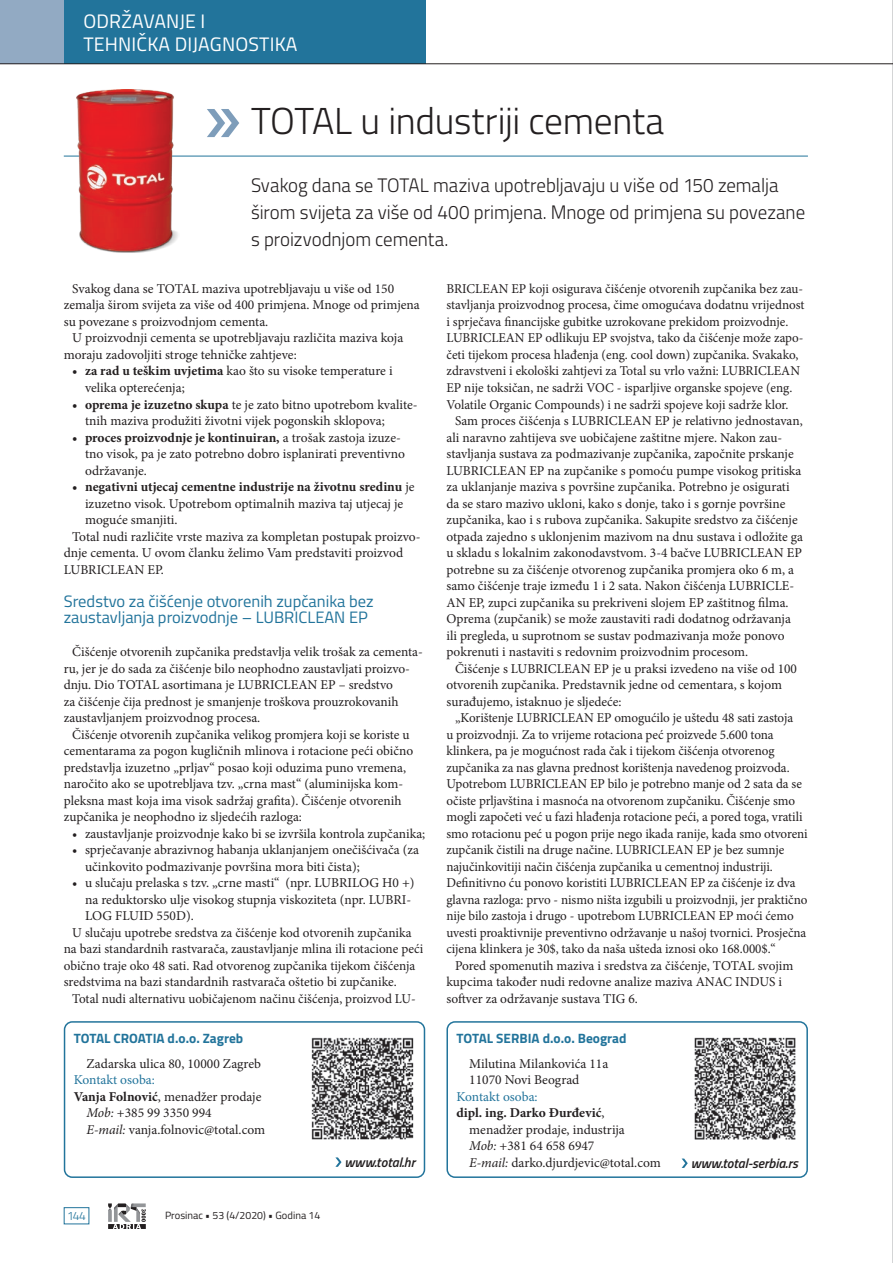
<style>
.page{position:relative;width:893px;height:1263px;background:#fff}
.page>*{position:absolute;margin:0;border:0;box-sizing:border-box;transform-origin:0 0}
.Članek_naslov{font:300 37.5px "Titillium";letter-spacing:-.01em;color:#231f20}
.Članek_naslov-2{font:300 19.5px/27px "Titillium";letter-spacing:-.005em;color:#231f20}
.t1{font:19.5px/23.4px "Titillium";letter-spacing:.01em;color:#fff}
.Vsebina_-_podnaslov{font:16.5px/16.5px "Titillium";color:#22749b}
.vsebina_-_body_text{font:13.5px/16.5px "Minion Pro";color:#231f20}
.Vsebina_-_podnaslov-2{font:700 13.5px "Titillium";color:#22749b}
.Novica_-_url{font:italic 600 13.5px "Titillium";color:#231f20}
.vsebina_-_body_text-2{font:13.5px "Minion Pro";letter-spacing:-.005em;color:#22749b}
.vsebina_-_body_text-3{font:700 13.5px "Minion Pro";color:#231f20}
.t2{font:300 12px "Titillium";color:#22749b}
.t3{font:10.5px "Titillium";color:#231f20}
.s1{font-weight:700}
.s2{font-style:italic}
.s3{font-weight:400}
</style>
<div class="page">
<div style="left:64px;top:0;width:361px;height:64px;background:#22749b"></div>
<div style="left:0;top:0;width:64px;height:64px;background:#92aac3"></div>
<svg style="left:108px;top:1203px;width:38px;height:26px"></svg>
<div style="left:64px;top:1207px;width:25px;height:17px;border:1px solid #22749b"></div>
<svg style="left:207px;top:109px;width:32px;height:28px"></svg>
<hr style="left:64px;top:156px;width:744px;height:1px;background:#22749b">
<img style="left:77px;top:89px;width:102px;height:164px">
<svg style="left:335px;top:1157px;width:6px;height:10px"></svg>
<div style="left:64px;top:1021px;width:361px;height:157px;border:2px solid #22749b;border-radius:8px"></div>
<img style="left:311px;top:1037px;width:103px;height:103px">
<div style="left:446px;top:1021px;width:362px;height:157px;border:2px solid #22749b;border-radius:8px"></div>
<img style="left:694px;top:1037px;width:102px;height:103px">
<svg style="left:682px;top:1158px;width:6px;height:10px"></svg>
<hr style="left:0;top:63px;width:893px;height:1px;background:#231f20">
<hr style="left:892px;top:0;width:1px;height:1263px;background:#c7c8ca">
<h2 class="t1" style="left:83px;top:8px;width:216px">ODRŽAVANJE I<br>TEHNIČKA DIJAGNOSTIKA</h2>
<p class="Članek_naslov" style="left:251px;top:94px;width:415px">TOTAL u industriji cementa</p>
<p class="Članek_naslov-2" style="left:251px;top:171px;width:556px">Svakog dana se TOTAL maziva upotrebljavaju u više od 150 zemalja širom svijeta za više od 400 primjena. Mnoge od primjena su povezane s proizvodnjom cementa.</p>
<p class="vsebina_-_body_text" style="left:64px;top:280px;width:358px;text-indent:9px">Svakog dana se TOTAL maziva upotrebljavaju u više od 150 zemalja širom svijeta za više od 400 primjena. Mnoge od primjena su povezane s proizvodnjom cementa.</p>
<p class="vsebina_-_body_text" style="left:64px;top:330px;width:341px;text-indent:9px">U proizvodnji cementa se upotrebljavaju različita maziva koja moraju zadovoljiti stroge tehničke zahtjeve:</p>
<p class="vsebina_-_body_text" style="left:85px;top:363px;width:309px;text-indent:-13px"><span class="s1">• za rad u teškim uvjetima</span> kao što su visoke temperature i velika opterećenja;</p>
<p class="vsebina_-_body_text" style="left:85px;top:396px;width:334px;text-indent:-13px"><span class="s1">• oprema je izuzetno skupa</span> te je zato bitno upotrebom kvalite&shy;tnih maziva produžiti životni vijek pogonskih sklopova;</p>
<p class="vsebina_-_body_text" style="left:85px;top:429px;width:321px;text-indent:-13px"><span class="s1">• proces proizvodnje je kontinuiran,</span> a trošak zastoja izuze&shy;tno visok, pa je zato potrebno dobro isplanirati preventivno održavanje.</p>
<p class="vsebina_-_body_text" style="left:85px;top:478px;width:331px;text-indent:-13px"><span class="s1">• negativni utjecaj cementne industrije na životnu sredinu</span> je izuzetno visok. Upotrebom optimalnih maziva taj utjecaj je moguće smanjiti.</p>
<p class="vsebina_-_body_text" style="left:64px;top:528px;width:358px;text-indent:9px">Total nudi različite vrste maziva za kompletan postupak proizvo&shy;dnje cementa. U ovom članku želimo Vam predstaviti proizvod<br>LUBRICLEAN EP.</p>
<p class="Vsebina_-_podnaslov" style="left:64px;top:592px;width:311px">Sredstvo za čišćenje otvorenih zupčanika bez zaustavljanja proizvodnje – LUBRICLEAN EP</p>
<p class="vsebina_-_body_text" style="left:64px;top:643px;width:361px;text-indent:9px">Čišćenje otvorenih zupčanika predstavlja velik trošak za cementa&shy;ru, jer je do sada za čišćenje bilo neophodno zaustavljati proizvo&shy;dnju. Dio TOTAL asortimana je LUBRICLEAN EP – sredstvo<br>za čišćenje čija prednost je smanjenje troškova prouzrokovanih zaustavljanjem proizvodnog procesa.</p>
<p class="vsebina_-_body_text" style="left:64px;top:726px;width:351px;text-indent:9px">Čišćenje otvorenih zupčanika velikog promjera koji se koriste u cementarama za pogon kugličnih mlinova i rotacione peći obično predstavlja izuzetno „prljav“ posao koji oduzima puno vremena, naročito ako se upotrebljava tzv. „crna mast“ (aluminijska kom&shy;pleksna mast koja ima visok sadržaj grafita). Čišćenje otvorenih zupčanika je neophodno iz sljedećih razloga:</p>
<p class="vsebina_-_body_text" style="left:72px;top:825px;width:354px">• zaustavljanje proizvodnje kako bi se izvršila kontrola zupčanika;</p>
<p class="vsebina_-_body_text" style="left:85px;top:841px;width:335px;text-indent:-13px">• sprječavanje abrazivnog habanja uklanjanjem onečišćivača (za učinkovito podmazivanje površina mora biti čista);</p>
<p class="vsebina_-_body_text" style="left:85px;top:874px;width:331px;text-indent:-13px">• u slučaju prelaska s tzv. „crne masti“ (npr. LUBRILOG H0 +) na reduktorsko ulje visokog stupnja viskoziteta (npr. LUBRI-<br>LOG FLUID 550D).</p>
<p class="vsebina_-_body_text" style="left:64px;top:924px;width:361px;text-indent:9px">U slučaju upotrebe sredstva za čišćenje kod otvorenih zupčanika na bazi standardnih rastvarača, zaustavljanje mlina ili rotacione peći obično traje oko 48 sati. Rad otvorenog zupčanika tijekom čišćenja sredstvima na bazi standardnih rastvarača oštetio bi zupčanike.</p>
<p class="vsebina_-_body_text" style="left:72px;top:990px;width:345px">Total nudi alternativu uobičajenom načinu čišćenja, proizvod LU-</p>
<p class="vsebina_-_body_text" style="left:446px;top:280px;width:360px">BRICLEAN EP koji osigurava čišćenje otvorenih zupčanika bez zau&shy;stavljanja proizvodnog procesa, čime omogućava dodatnu vrijednost i sprječava financijske gubitke uzrokovane prekidom proizvodnje.<br>LUBRICLEAN EP odlikuju EP svojstva, tako da čišćenje može zapo&shy;četi tijekom procesa hlađenja (eng. cool down) zupčanika. Svakako, zdravstveni i ekološki zahtjevi za Total su vrlo važni: LUBRICLEAN EP nije toksičan, ne sadrži VOC - isparljive organske spojeve (eng.<br>Volatile Organic Compounds) i ne sadrži spojeve koji sadrže klor.</p>
<p class="vsebina_-_body_text" style="left:446px;top:412px;width:358px;text-indent:9px">Sam proces čišćenja s LUBRICLEAN EP je relativno jednostavan, ali naravno zahtijeva sve uobičajene zaštitne mjere. Nakon zau&shy;stavljanja sustava za podmazivanje zupčanika, započnite prskanje LUBRICLEAN EP na zupčanike s pomoću pumpe visokog pritiska za uklanjanje maziva s površine zupčanika. Potrebno je osigurati da se staro mazivo ukloni, kako s donje, tako i s gornje površine zupčanika, kao i s rubova zupčanika. Sakupite sredstvo za čišćenje otpada zajedno s uklonjenim mazivom na dnu sustava i odložite ga u skladu s lokalnim zakonodavstvom. 3-4 bačve LUBRICLEAN EP potrebne su za čišćenje otvorenog zupčanika promjera oko 6 m, a samo čišćenje traje između 1 i 2 sata. Nakon čišćenja LUBRICLE-AN EP, zupci zupčanika su prekriveni slojem EP zaštitnog filma.<br>Oprema (zupčanik) se može zaustaviti radi dodatnog održavanja ili pregleda, u suprotnom se sustav podmazivanja može ponovo pokrenuti i nastaviti s redovnim proizvodnim procesom.</p>
<p class="vsebina_-_body_text" style="left:446px;top:660px;width:352px;text-indent:9px">Čišćenje s LUBRICLEAN EP je u praksi izvedeno na više od 100 otvorenih zupčanika. Predstavnik jedne od cementara, s kojom surađujemo, istaknuo je sljedeće:</p>
<p class="vsebina_-_body_text" style="left:446px;top:709px;width:363px;text-indent:9px">„Korištenje LUBRICLEAN EP omogućilo je uštedu 48 sati zastoja<br>u proizvodnji. Za to vrijeme rotaciona peć proizvede 5.600 tona klinkera, pa je mogućnost rada čak i tijekom čišćenja otvorenog zupčanika za nas glavna prednost korištenja navedenog proizvoda.<br>Upotrebom LUBRICLEAN EP bilo je potrebno manje od 2 sata da se očiste prljavština i masnoća na otvorenom zupčaniku. Čišćenje smo mogli započeti već u fazi hlađenja rotacione peći, a pored toga, vratili smo rotacionu peć u pogon prije nego ikada ranije, kada smo otvoreni zupčanik čistili na druge načine. LUBRICLEAN EP je bez sumnje najučinkovitiji način čišćenja zupčanika u cementnoj industriji.<br>Definitivno ću ponovo koristiti LUBRICLEAN EP za čišćenje iz dva glavna razloga: prvo - nismo ništa izgubili u proizvodnji, jer praktično nije bilo zastoja i drugo - upotrebom LUBRICLEAN EP moći ćemo uvesti proaktivnije preventivno održavanje u našoj tvornici. Prosječna cijena klinkera je 30$, tako da naša ušteda iznosi oko 168.000$.“</p>
<p class="vsebina_-_body_text" style="left:446px;top:957px;width:348px;text-indent:9px">Pored spomenutih maziva i sredstva za čišćenje, TOTAL svojim kupcima također nudi redovne analize maziva ANAC INDUS i softver za održavanje sustava TIG 6.</p>
<p class="Vsebina_-_podnaslov-2" style="left:74px;top:1028px;width:171px">TOTAL CROATIA d.o.o. Zagreb</p>
<p class="vsebina_-_body_text" style="left:87px;top:1055px;width:176px">Zadarska ulica 80, 10000 Zagreb</p>
<p class="vsebina_-_body_text-2" style="left:74px;top:1071px;width:83px">Kontakt osoba:</p>
<p class="vsebina_-_body_text" style="left:74px;top:1088px;width:189px"><span class="s1">Vanja Folnović</span>, menadžer prodaje</p>
<p class="vsebina_-_body_text" style="left:87px;top:1105px;width:127px"><span class="s2">Mob:</span> +385 99 3350 994</p>
<p class="vsebina_-_body_text" style="left:87px;top:1121px;width:180px"><span class="s2">E-mail:</span> vanja.folnovic@total.com</p>
<p class="t2" style="left:67px;top:1207px;width:20px">144</p>
<p class="t3" style="left:165px;top:1207px;width:157px">Prosinac • 53 (4/2020) • Godina 14</p>
<p class="Novica_-_url" style="left:344px;top:1152px;width:72px">www.total.hr</p>
<p class="Vsebina_-_podnaslov-2" style="left:456px;top:1028px;width:172px">TOTAL SERBIA d.o.o. Beograd</p>
<p class="vsebina_-_body_text" style="left:469px;top:1055px;width:141px">Milutina Milankovića 11a</p>
<p class="vsebina_-_body_text" style="left:469px;top:1072px;width:112px">11070 Novi Beograd</p>
<p class="vsebina_-_body_text-2" style="left:456px;top:1087px;width:83px">Kontakt osoba:</p>
<p class="vsebina_-_body_text-3" style="left:456px;top:1103px;width:150px">dipl. ing. Darko Đurđević<span class="s3">,</span></p>
<p class="vsebina_-_body_text" style="left:469px;top:1121px;width:157px">menadžer prodaje, industrija</p>
<p class="vsebina_-_body_text" style="left:469px;top:1138px;width:127px"><span class="s2">Mob:</span> +381 64 658 6947</p>
<p class="vsebina_-_body_text" style="left:469px;top:1154px;width:193px"><span class="s2">E-mail:</span> darko.djurdjevic@total.com</p>
<p class="Novica_-_url" style="left:691px;top:1153px;width:109px">www.total-serbia.rs</p>
</div>
